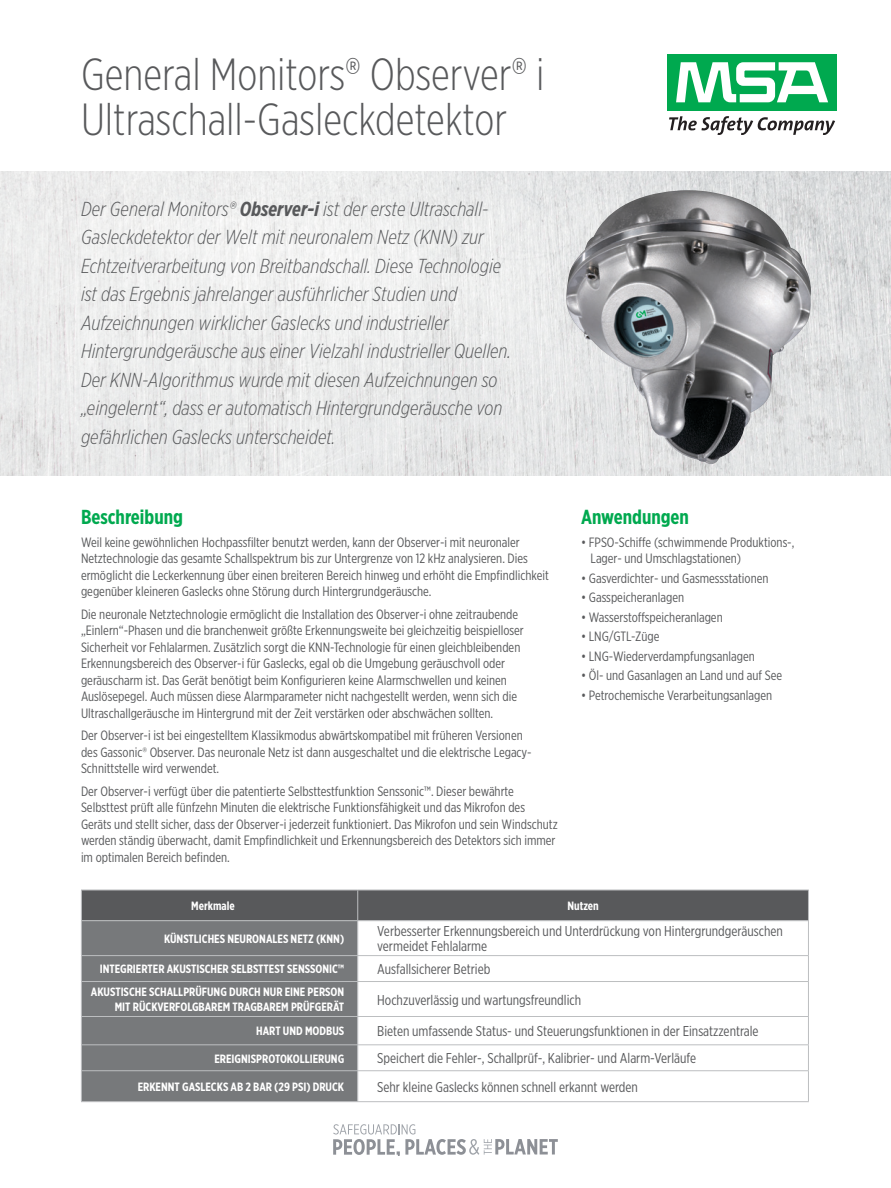
<style>
.page{position:relative;width:891px;height:1188px;background:#fff}
.page>*{position:absolute;margin:0;border:0;box-sizing:border-box;transform-origin:0 0}
.Cover_Title{font:300 45px/45px "Gotham X Narrow";color:#58595b}
.Introductory_Copy{font:italic 300 20.25px/28.5px "Gotham X Narrow";color:#58595b}
.Headline_Green{font:700 20.25px "Gotham X Narrow";color:#00a94f}
.Body_Copy{font:14.25px/15px "Gotham X Narrow";color:#58595b}
.Body_Copy-2{font:13.5px/16.5px "Gotham X Narrow";color:#58595b}
.Bullet_Copy{font:13.5px/16.5px "Gotham X Narrow";color:#58595b}
.Table_Row_Title{font:700 12px/15px "Gotham X Narrow";color:#fff;text-align:right}
.Table_Column_Title{font:700 12px "Gotham X Narrow";color:#fff}
.s1{font-weight:700}
</style>
<div class="page">
<img style="left:0;top:171px;width:891px;height:305px">
<svg style="left:333px;top:1124px;width:225px;height:32px"></svg>
<img style="left:566px;top:190px;width:246px;height:274px">
<div style="left:82px;top:891px;width:726px;height:29px;background:#58595b"></div>
<div style="left:82px;top:921px;width:275px;height:180px;background:#77797b"></div>
<svg style="left:358px;top:921px;width:450px;height:180px"></svg>
<hr style="left:81px;top:890px;width:277px;height:1px;background:#bcbec0">
<hr style="left:81px;top:890px;width:1px;height:30px;background:#bcbec0">
<hr style="left:358px;top:890px;width:451px;height:1px;background:#bcbec0">
<hr style="left:357px;top:890px;width:1px;height:30px;background:#bcbec0">
<hr style="left:808px;top:890px;width:1px;height:30px;background:#bcbec0">
<hr style="left:81px;top:920px;width:277px;height:1px;background:#bcbec0">
<hr style="left:81px;top:921px;width:1px;height:34px;background:#bcbec0">
<hr style="left:358px;top:920px;width:451px;height:1px;background:#bcbec0">
<hr style="left:357px;top:921px;width:1px;height:34px;background:#bcbec0">
<hr style="left:808px;top:921px;width:1px;height:34px;background:#bcbec0">
<hr style="left:81px;top:955px;width:277px;height:1px;background:#bcbec0">
<svg style="left:81px;top:956px;width:1px;height:25px"></svg>
<hr style="left:358px;top:955px;width:451px;height:1px;background:#bcbec0">
<svg style="left:357px;top:956px;width:1px;height:25px"></svg>
<svg style="left:808px;top:956px;width:1px;height:25px"></svg>
<hr style="left:81px;top:981px;width:277px;height:1px;background:#bcbec0">
<hr style="left:81px;top:982px;width:1px;height:34px;background:#bcbec0">
<hr style="left:358px;top:981px;width:451px;height:1px;background:#bcbec0">
<hr style="left:357px;top:982px;width:1px;height:34px;background:#bcbec0">
<hr style="left:808px;top:982px;width:1px;height:34px;background:#bcbec0">
<hr style="left:81px;top:1016px;width:277px;height:1px;background:#bcbec0">
<hr style="left:358px;top:1016px;width:451px;height:1px;background:#bcbec0">
<hr style="left:81px;top:1044px;width:277px;height:1px;background:#bcbec0">
<svg style="left:81px;top:1017px;width:1px;height:53px"></svg>
<hr style="left:358px;top:1044px;width:451px;height:1px;background:#bcbec0">
<svg style="left:357px;top:1017px;width:1px;height:53px"></svg>
<svg style="left:808px;top:1017px;width:1px;height:53px"></svg>
<hr style="left:81px;top:1070px;width:277px;height:1px;background:#bcbec0">
<hr style="left:81px;top:1071px;width:1px;height:30px;background:#bcbec0">
<hr style="left:358px;top:1070px;width:451px;height:1px;background:#bcbec0">
<hr style="left:357px;top:1071px;width:1px;height:30px;background:#bcbec0">
<hr style="left:808px;top:1071px;width:1px;height:30px;background:#bcbec0">
<hr style="left:81px;top:1101px;width:277px;height:1px;background:#bcbec0">
<hr style="left:358px;top:1101px;width:451px;height:1px;background:#bcbec0">
<div style="left:667px;top:54px;width:170px;height:57px;background:#00a94f"></div>
<svg style="left:676px;top:62px;width:152px;height:40px"></svg>
<svg style="left:669px;top:116px;width:166px;height:19px"></svg>
<p class="Cover_Title" style="left:81px;top:51px;width:465px">General Monitors® Observer® i<br>Ultraschall-Gasleckdetektor</p>
<p class="Introductory_Copy" style="left:81px;top:194px;width:432px">Der General Monitors® <span class="s1">Observer-i</span> ist der erste Ultraschall-Gasleckdetektor der Welt mit neuronalem Netz (KNN) zur Echtzeitverarbeitung von Breitbandschall. Diese Technologie ist das Ergebnis jahrelanger ausführlicher Studien und Aufzeichnungen wirklicher Gaslecks und industrieller Hintergrundgeräusche aus einer Vielzahl industrieller Quellen.<br>Der KNN-Algorithmus wurde mit diesen Aufzeichnungen so „eingelernt“, dass er automatisch Hintergrundgeräusche von gefährlichen Gaslecks unterscheidet.</p>
<p class="Headline_Green" style="left:81px;top:504px;width:103px">Beschreibung</p>
<p class="Body_Copy-2" style="left:81px;top:533px;width:469px">Weil keine gewöhnlichen Hochpassfilter benutzt werden, kann der Observer-i mit neuronaler Netztechnologie das gesamte Schallspektrum bis zur Untergrenze von 12 kHz analysieren. Dies ermöglicht die Leckerkennung über einen breiteren Bereich hinweg und erhöht die Empfindlichkeit gegenüber kleineren Gaslecks ohne Störung durch Hintergrundgeräusche.</p>
<p class="Body_Copy-2" style="left:81px;top:605px;width:444px">Die neuronale Netztechnologie ermöglicht die Installation des Observer-i ohne zeitraubende „Einlern“-Phasen und die branchenweit größte Erkennungsweite bei gleichzeitig beispielloser Sicherheit vor Fehlalarmen. Zusätzlich sorgt die KNN-Technologie für einen gleichbleibenden Erkennungsbereich des Observer-i für Gaslecks, egal ob die Umgebung geräuschvoll oder geräuscharm ist. Das Gerät benötigt beim Konfigurieren keine Alarmschwellen und keinen Auslösepegel. Auch müssen diese Alarmparameter nicht nachgestellt werden, wenn sich die Ultraschallgeräusche im Hintergrund mit der Zeit verstärken oder abschwächen sollten.</p>
<p class="Body_Copy-2" style="left:81px;top:727px;width:452px">Der Observer-i ist bei eingestelltem Klassikmodus abwärtskompatibel mit früheren Versionen des Gassonic® Observer. Das neuronale Netz ist dann ausgeschaltet und die elektrische Legacy-<br>Schnittstelle wird verwendet.</p>
<p class="Body_Copy-2" style="left:81px;top:782px;width:478px">Der Observer-i verfügt über die patentierte Selbsttestfunktion Senssonic™. Dieser bewährte Selbsttest prüft alle fünfzehn Minuten die elektrische Funktionsfähigkeit und das Mikrofon des Geräts und stellt sicher, dass der Observer-i jederzeit funktioniert. Das Mikrofon und sein Windschutz werden ständig überwacht, damit Empfindlichkeit und Erkennungsbereich des Detektors sich immer im optimalen Bereich befinden.</p>
<p class="Headline_Green" style="left:581px;top:504px;width:109px">Anwendungen</p>
<p class="Bullet_Copy" style="left:591px;top:533px;width:205px;text-indent:-10px">• FPSO-Schiffe (schwimmende Produktions-,<br>Lager- und Umschlagstationen)</p>
<p class="Bullet_Copy" style="left:581px;top:569px;width:189px">• Gasverdichter- und Gasmessstationen</p>
<p class="Bullet_Copy" style="left:581px;top:589px;width:105px">• Gasspeicheranlagen</p>
<p class="Bullet_Copy" style="left:581px;top:608px;width:143px">• Wasserstoffspeicheranlagen</p>
<p class="Bullet_Copy" style="left:581px;top:628px;width:80px">• LNG/GTL-Züge</p>
<p class="Bullet_Copy" style="left:581px;top:647px;width:175px">• LNG-Wiederverdampfungsanlagen</p>
<p class="Bullet_Copy" style="left:581px;top:667px;width:203px">• Öl- und Gasanlagen an Land und auf See</p>
<p class="Bullet_Copy" style="left:581px;top:687px;width:193px">• Petrochemische Verarbeitungsanlagen</p>
<p class="Table_Column_Title" style="left:191px;top:899px;width:45px">Merkmale</p>
<p class="Table_Column_Title" style="left:567px;top:899px;width:33px">Nutzen</p>
<p class="Table_Row_Title" style="left:164px;top:931px;width:182px">KÜNSTLICHES NEURONALES NETZ (KNN)</p>
<p class="Body_Copy" style="left:377px;top:924px;width:407px">Verbesserter Erkennungsbereich und Unterdrückung von Hintergrundgeräuschen vermeidet Fehlalarme</p>
<p class="Table_Row_Title" style="left:100px;top:962px;width:246px">INTEGRIERTER AKUSTISCHER SELBSTTEST SENSSONIC™</p>
<p class="Body_Copy" style="left:377px;top:962px;width:115px">Ausfallsicherer Betrieb</p>
<p class="Table_Row_Title" style="left:91px;top:985px;width:255px">AKUSTISCHE SCHALLPRÜFUNG DURCH NUR EINE PERSON<br>MIT RÜCKVERFOLGBAREM TRAGBAREM PRÜFGERÄT</p>
<p class="Body_Copy" style="left:377px;top:992px;width:205px">Hochzuverlässig und wartungsfreundlich</p>
<p class="Table_Row_Title" style="left:256px;top:1024px;width:90px">HART UND MODBUS</p>
<p class="Body_Copy" style="left:377px;top:1024px;width:383px">Bieten umfassende Status- und Steuerungsfunktionen in der Einsatzzentrale</p>
<p class="Table_Row_Title" style="left:214px;top:1051px;width:131px">EREIGNISPROTOKOLLIERUNG</p>
<p class="Body_Copy" style="left:377px;top:1051px;width:320px">Speichert die Fehler-, Schallprüf-, Kalibrier- und Alarm-Verläufe</p>
<p class="Table_Row_Title" style="left:138px;top:1079px;width:208px">ERKENNT GASLECKS AB 2 BAR (29 PSI) DRUCK</p>
<p class="Body_Copy" style="left:377px;top:1079px;width:262px">Sehr kleine Gaslecks können schnell erkannt werden</p>
</div>
